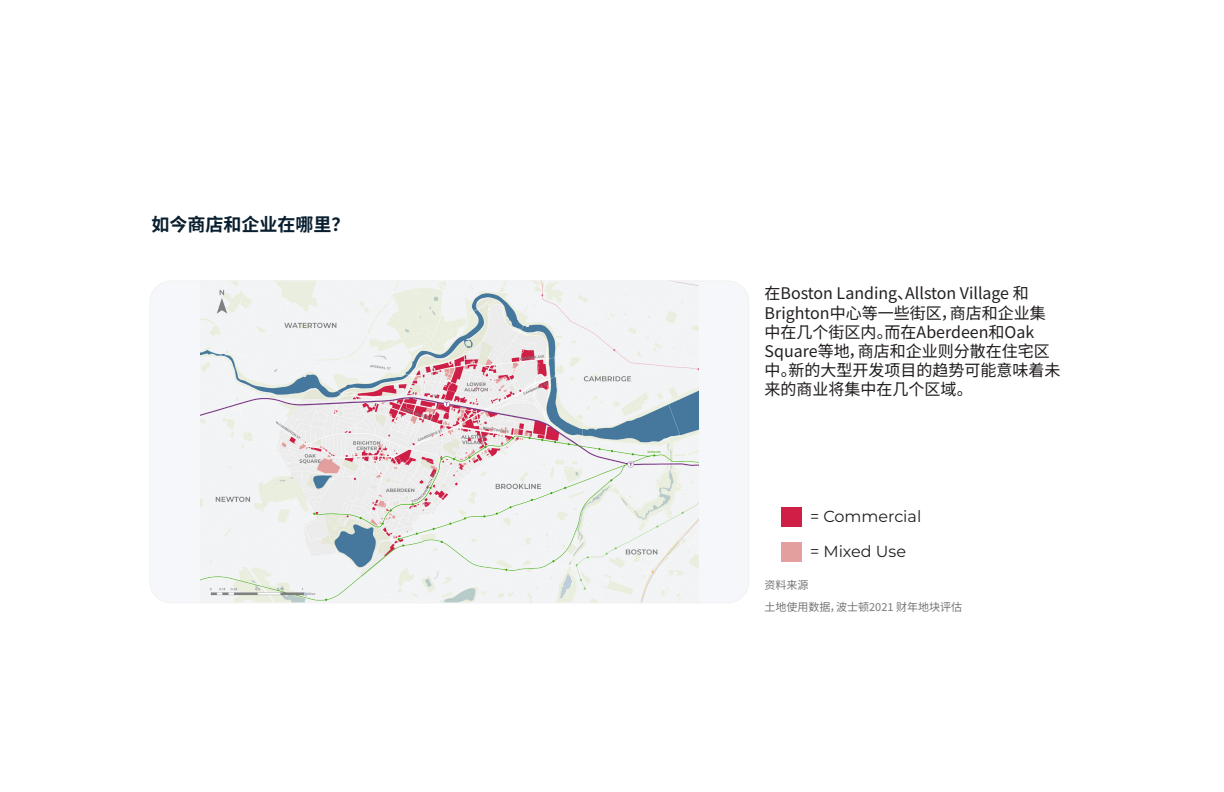
<style>
.page{position:relative;width:1224px;height:792px;background:#fff}
.page>*{position:absolute;margin:0;border:0;box-sizing:border-box;transform-origin:0 0}
.t1{font:100 18px "Noto Sans SC";color:#091f2f}
.t2{font:100 16px/19.2px "Noto Sans SC";color:#231f20}
.t3{font:16px "Montserrat";color:#231f20}
.t4{font:100 11px "Noto Sans SC";color:#79797c}
</style>
<div class="page">
<div style="left:150px;top:281px;width:599px;height:322px;background:#f5f7fa;border-radius:21px"></div>
<img style="left:201px;top:282px;width:497px;height:319px">
<div style="left:781px;top:507px;width:20px;height:19px;background:#cf1f47"></div>
<div style="left:781px;top:542px;width:20px;height:20px;background:#e39f9d"></div>
<h2 class="t1" style="left:151px;top:215px;width:199px">如今商店和企业在哪里？</h2>
<p class="t2" style="left:765px;top:284px;width:297px">在Boston Landing、Allston Village 和<br>Brighton中心等一些街区，商店和企业集中在几个街区内。而在Aberdeen和Oak<br>Square等地，商店和企业则分散在住宅区中。新的大型开发项目的趋势可能意味着未来的商业将集中在几个区域。</p>
<p class="t3" style="left:810px;top:505px;width:113px">= Commercial</p>
<p class="t3" style="left:810px;top:541px;width:98px">= Mixed Use</p>
<p class="t4" style="left:765px;top:579px;width:45px">资料来源</p>
<p class="t4" style="left:765px;top:601px;width:199px">土地使用数据，波士顿2021 财年地块评估</p>
</div>
